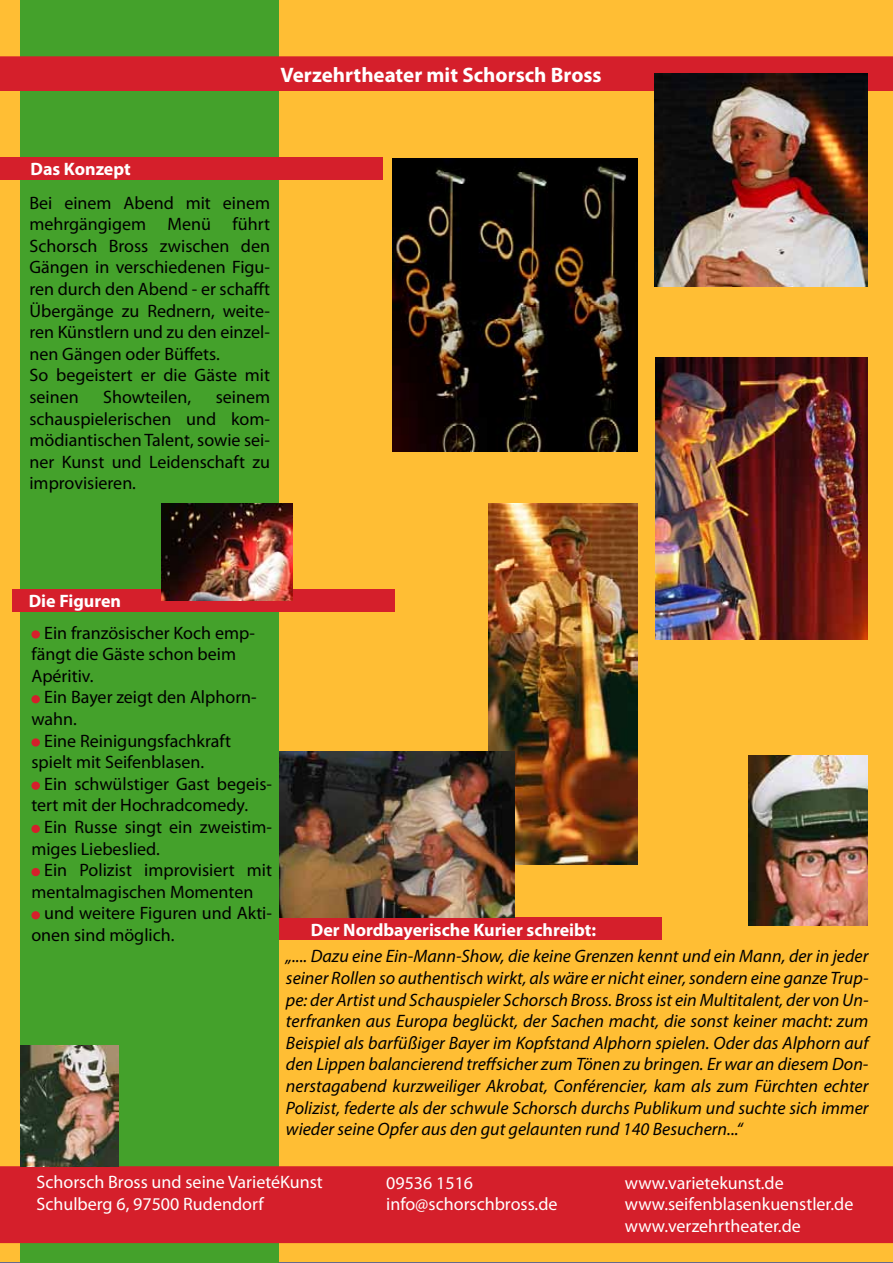
<style>
.page{position:relative;width:893px;height:1263px;background:#ffbe34}
.page>*{position:absolute;margin:0;border:0;box-sizing:border-box;transform-origin:0 0}
.t1{font:700 21px "Myriad Pro";color:#fff}
.t2{font:18px/21.6px "Myriad Pro";color:#000}
.t3{font:italic 18px/21.6px "Myriad Pro";color:#000;text-align:justify}
.t4{font:18px/21.6px "Myriad Pro";color:#fff}
.t5{font:700 18px "Myriad Pro";color:#fff}
</style>
<div class="page">
<div style="left:21px;top:0;width:258px;height:1263px;background:#44a12b"></div>
<div style="left:1px;top:57px;width:891px;height:33px;background:#d51f2b"></div>
<div style="left:0;top:56px;width:893px;height:35px;border:2px solid #d51f2b"></div>
<div style="left:0;top:1167px;width:893px;height:75px;background:#d51f2b"></div>
<div style="left:0;top:1166px;width:893px;height:77px;border:2px solid #d51f2b"></div>
<div style="left:279px;top:917px;width:383px;height:23px;background:#d51f2b"></div>
<div style="left:31px;top:630px;width:9px;height:8px;background:#d51f2b;border-radius:50%"></div>
<div style="left:31px;top:695px;width:9px;height:8px;background:#d51f2b;border-radius:50%"></div>
<div style="left:31px;top:738px;width:9px;height:8px;background:#d51f2b;border-radius:50%"></div>
<div style="left:31px;top:781px;width:9px;height:9px;background:#d51f2b;border-radius:50%"></div>
<div style="left:31px;top:825px;width:9px;height:8px;background:#d51f2b;border-radius:50%"></div>
<div style="left:31px;top:868px;width:9px;height:8px;background:#d51f2b;border-radius:50%"></div>
<div style="left:31px;top:911px;width:9px;height:8px;background:#d51f2b;border-radius:50%"></div>
<div style="left:12px;top:589px;width:383px;height:23px;background:#d51f2b"></div>
<div style="left:0;top:157px;width:383px;height:23px;background:#d51f2b"></div>
<img style="left:656px;top:357px;width:211px;height:282px">
<img style="left:655px;top:74px;width:212px;height:213px">
<img style="left:393px;top:158px;width:244px;height:294px">
<img style="left:748px;top:756px;width:119px;height:170px">
<img style="left:488px;top:503px;width:149px;height:361px">
<img style="left:162px;top:503px;width:130px;height:97px">
<img style="left:279px;top:751px;width:236px;height:166px">
<img style="left:21px;top:1045px;width:97px;height:121px">
<p class="t1" style="left:280px;top:61px;width:323px">Verzehrtheater mit Schorsch Bross</p>
<p class="t5" style="left:31px;top:157px;width:102px">Das Konzept</p>
<p class="t2" style="left:29px;top:191px;width:242px">Bei einem Abend mit einem mehrgängigem Menü führt<br>Schorsch Bross zwischen den<br>Gängen in verschiedenen Figu&shy;ren durch den Abend - er schafft<br>Übergänge zu Rednern, weite&shy;ren Künstlern und zu den einzel&shy;nen Gängen oder Büffets.<br>So begeistert er die Gäste mit seinen</p>
<p class="t2" style="left:103px;top:386px;width:89px">Showteilen,</p>
<p class="t2" style="left:29px;top:386px;width:242px;text-align:justify;text-indent:186px">seinem schauspielerischen und kom&shy;mödiantischen Talent, sowie sei&shy;ner Kunst und Leidenschaft zu improvisieren.</p>
<p class="t5" style="left:29px;top:589px;width:94px">Die Figuren</p>
<p class="t2" style="left:31px;top:621px;width:225px;text-indent:13px">Ein französischer Koch emp&shy;fängt die Gäste schon beim<br>Apéritiv.</p>
<p class="t2" style="left:31px;top:686px;width:227px;text-indent:13px">Ein Bayer zeigt den Alphorn&shy;wahn.</p>
<p class="t2" style="left:31px;top:729px;width:201px;text-indent:13px">Eine Reinigungsfachkraft spielt mit Seifenblasen.</p>
<p class="t2" style="left:31px;top:773px;width:242px;text-indent:13px">Ein schwülstiger Gast begeis&shy;tert mit der Hochradcomedy.</p>
<p class="t2" style="left:31px;top:816px;width:242px;text-indent:13px">Ein Russe singt ein zweistim&shy;miges Liebeslied.</p>
<p class="t2" style="left:31px;top:859px;width:242px;text-indent:13px">Ein Polizist improvisiert mit mentalmagischen Momenten</p>
<p class="t2" style="left:31px;top:902px;width:242px;text-indent:13px">und weitere Figuren und Akti&shy;onen sind möglich.</p>
<p class="t5" style="left:311px;top:918px;width:287px">Der Nordbayerische Kurier schreibt:</p>
<p class="t3" style="left:286px;top:945px;width:584px">„.... Dazu eine Ein-Mann-Show, die keine Grenzen kennt und ein Mann, der in jeder seiner Rollen so authentisch wirkt, als wäre er nicht einer, sondern eine ganze Trup&shy;pe: der Artist und Schauspieler Schorsch Bross. Bross ist ein Multitalent, der von Un&shy;terfranken aus Europa beglückt, der Sachen macht, die sonst keiner macht: zum Beispiel als barfüßiger Bayer im Kopfstand Alphorn spielen. Oder das Alphorn auf den Lippen balancierend treffsicher zum Tönen zu bringen. Er war an diesem Don&shy;nerstagabend kurzweiliger Akrobat, Conférencier, kam als zum Fürchten echter Polizist, federte als der schwule Schorsch durchs Publikum und suchte sich immer wieder seine Opfer aus den gut gelaunten rund 140 Besuchern...“</p>
<p class="t4" style="left:36px;top:1171px;width:288px">Schorsch Bross und seine VarietéKunst<br>Schulberg 6, 97500 Rudendorf</p>
<p class="t4" style="left:625px;top:1171px;width:230px">www.varietekunst.de www.seifenblasenkuenstler.de www.verzehrtheater.de</p>
<p class="t4" style="left:386px;top:1171px;width:173px">09536 1516 info@schorschbross.de</p>
</div>
